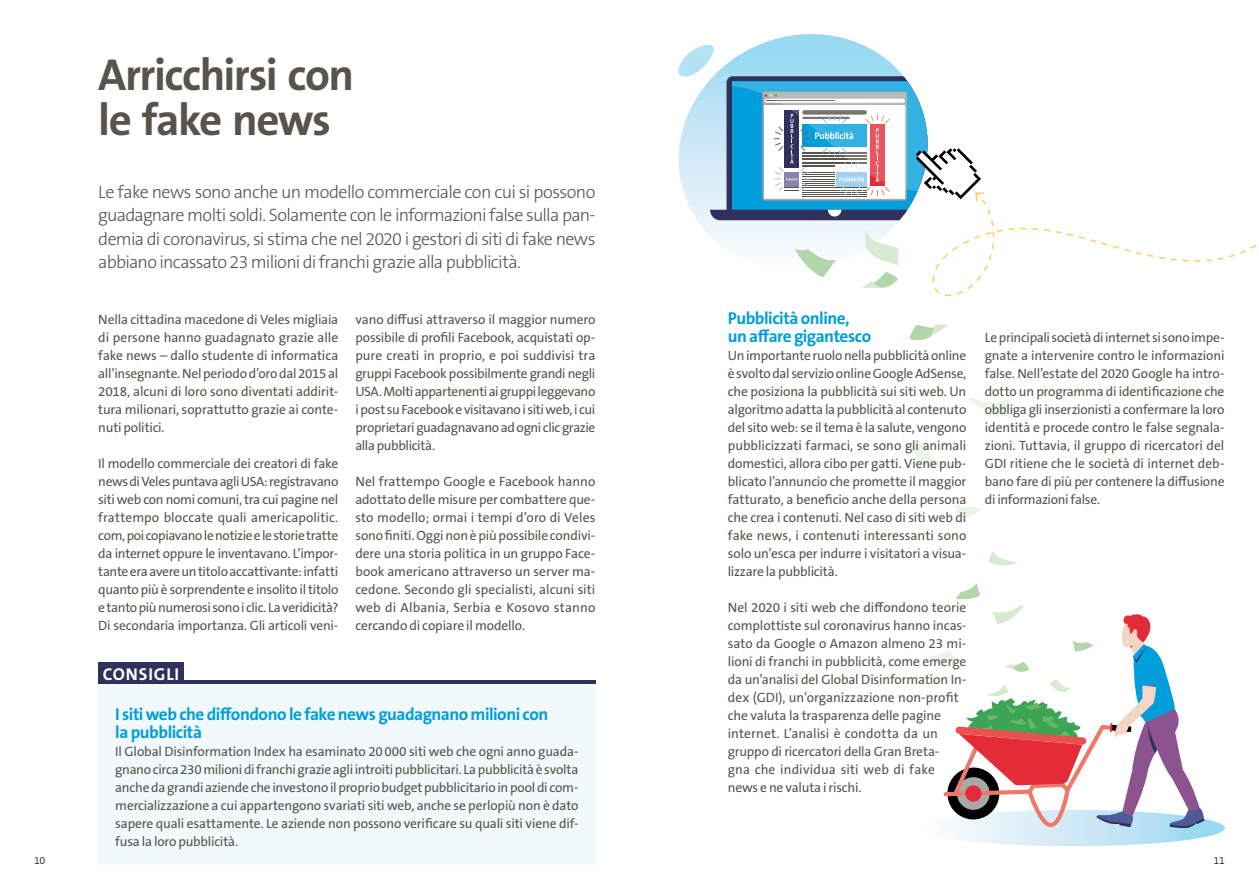
<style>
.page{position:relative;width:1259px;height:893px;background:#fff}
.page>*{position:absolute;margin:0;border:0;box-sizing:border-box;transform-origin:0 0}
.t1{font:700 45px/45px "The Sans B W7";letter-spacing:-.035em;color:#57544b}
.t2{font:300 18px/23.4px "The Sans B W3";letter-spacing:-.04em;color:#57544b;text-align:justify}
.t3{font:700 17.25px/18px "The Sans B W7";letter-spacing:-.03em;color:#009edb}
.t4{font:700 17.25px "The Sans B W7";letter-spacing:.05em;color:#fff}
.t5{font:13.5px/18px "The Sans B W5 Plain";letter-spacing:-.01em;color:#57544b;text-align:justify}
.t6{font:300 10.5px "The Sans B W3";color:#000}
</style>
<div class="page">
<svg style="left:772px;top:34px;width:78px;height:6px"></svg>
<div style="left:920px;top:810px;width:305px;height:36px;background:linear-gradient(to right,#fffdfe,#98d7f0);border-radius:50%"></div>
<svg style="left:956px;top:505px;width:24px;height:13px"></svg>
<svg style="left:909px;top:324px;width:39px;height:16px"></svg>
<svg style="left:910px;top:442px;width:35px;height:26px"></svg>
<svg style="left:970px;top:398px;width:40px;height:18px"></svg>
<svg style="left:988px;top:551px;width:29px;height:15px"></svg>
<svg style="left:678px;top:40px;width:579px;height:256px"></svg>
<svg style="left:927px;top:583px;width:277px;height:247px"></svg>
<hr style="left:98px;top:681px;width:497px;height:3px;background:#2f315c">
<div style="left:98px;top:684px;width:497px;height:180px;background:#f2f9fd"></div>
<div style="left:98px;top:663px;width:86px;height:21px;background:#2f315c"></div>
<h1 class="t1" style="left:98px;top:53px;width:257px">Arricchirsi con le fake news</h1>
<p class="t2" style="left:98px;top:180px;width:499px">Le fake news sono anche un modello commerciale con cui si possono guadagnare molti soldi. Solamente con le informazioni false sulla pan&shy;demia di coronavirus, si stima che nel 2020 i gestori di siti di fake news abbiano incassato 23 milioni di franchi grazie alla pubblicità.</p>
<p class="t5" style="left:98px;top:311px;width:242px">Nella cittadina macedone di Veles migliaia di persone hanno guadagnato grazie alle fake news – dallo studente di informatica all’insegnante. Nel periodo d’oro dal 2015 al 2018, alcuni di loro sono diventati addirit&shy;tura milionari, soprattutto grazie ai conte&shy;nuti politici.</p>
<p class="t5" style="left:98px;top:454px;width:242px">Il modello commerciale dei creatori di fake news di Veles puntava agli USA: registravano siti web con nomi comuni, tra cui pagine nel frattempo bloccate quali americapolitic. com, poi copiavano le notizie e le storie tratte da internet oppure le inventavano. L’impor&shy;tante era avere un titolo accattivante: infatti quanto più è sorprendente e insolito il titolo e tanto più numerosi sono i clic. La veridicità?<br>Di secondaria importanza. Gli articoli veni-</p>
<p class="t5" style="left:355px;top:310px;width:242px">vano diffusi attraverso il maggior numero possibile di profili Facebook, acquistati op&shy;pure creati in proprio, e poi suddivisi tra gruppi Facebook possibilmente grandi negli USA. Molti appartenenti ai gruppi leggevano i post su Facebook e visitavano i siti web, i cui proprietari guadagnavano ad ogni clic grazie alla pubblicità.</p>
<p class="t5" style="left:355px;top:472px;width:242px">Nel frattempo Google e Facebook hanno adottato delle misure per combattere que&shy;sto modello; ormai i tempi d’oro di Veles sono finiti. Oggi non è più possibile condivi&shy;dere una storia politica in un gruppo Face&shy;book americano attraverso un server ma&shy;cedone. Secondo gli specialisti, alcuni siti web di Albania, Serbia e Kosovo stanno cercando di copiare il modello.</p>
<p class="t4" style="left:103px;top:663px;width:78px">CONSIGLI</p>
<p class="t3" style="left:115px;top:705px;width:434px">I siti web che diffondono le fake news guadagnano milioni con la pubblicità</p>
<p class="t5" style="left:115px;top:743px;width:465px">Il Global Disinformation Index ha esaminato 20000 siti web che ogni anno guada&shy;gnano circa 230 milioni di franchi grazie agli introiti pubblicitari. La pubblicità è svolta anche da grandi aziende che investono il proprio budget pubblicitario in pool di com&shy;mercializzazione a cui appartengono svariati siti web, anche se perlopiù non è dato sapere quali esattamente. Le aziende non possono verificare su quali siti viene dif&shy;fusa la loro pubblicità.</p>
<p class="t3" style="left:728px;top:309px;width:145px">Pubblicità online, un affare gigantesco</p>
<p class="t5" style="left:728px;top:347px;width:240px">Un importante ruolo nella pubblicità online è svolto dal servizio online Google AdSense, che posiziona la pubblicità sui siti web. Un algoritmo adatta la pubblicità al contenuto del sito web: se il tema è la salute, vengono pubblicizzati farmaci, se sono gli animali domestici, allora cibo per gatti. Viene pub&shy;blicato l’annuncio che promette il maggior fatturato, a beneficio anche della persona che crea i contenuti. Nel caso di siti web di fake news, i contenuti interessanti sono solo un’esca per indurre i visitatori a visua&shy;lizzare la pubblicità.</p>
<p class="t5" style="left:728px;top:598px;width:240px;text-align:left">Nel 2020 i siti web che diffondono teorie complottiste sul coronavirus hanno incas&shy;sato da Google o Amazon almeno 23 mi&shy;lioni di franchi in pubblicità, come emerge da un’analisi del Global Disinformation In&shy;dex (GDI), un’organizzazione non-profit che valuta la trasparenza delle pagine internet. L’analisi è condotta da un gruppo di ricercatori della Gran Breta-<br>gna che individua siti web di fake news e ne valuta i rischi.</p>
<p class="t5" style="left:985px;top:328px;width:241px">Le principali società di internet si sono impe&shy;gnate a intervenire contro le informazioni false. Nell’estate del 2020 Google ha intro&shy;dotto un programma di identificazione che obbliga gli inserzionisti a confermare la loro identità e procede contro le false segnala&shy;zioni. Tuttavia, il gruppo di ricercatori del GDI ritiene che le società di internet deb&shy;bano fare di più per contenere la diffusione di informazioni false.</p>
<p class="t6" style="left:34px;top:854px;width:13px">10</p>
<p class="t6" style="left:1213px;top:854px;width:13px">11</p>
</div>
